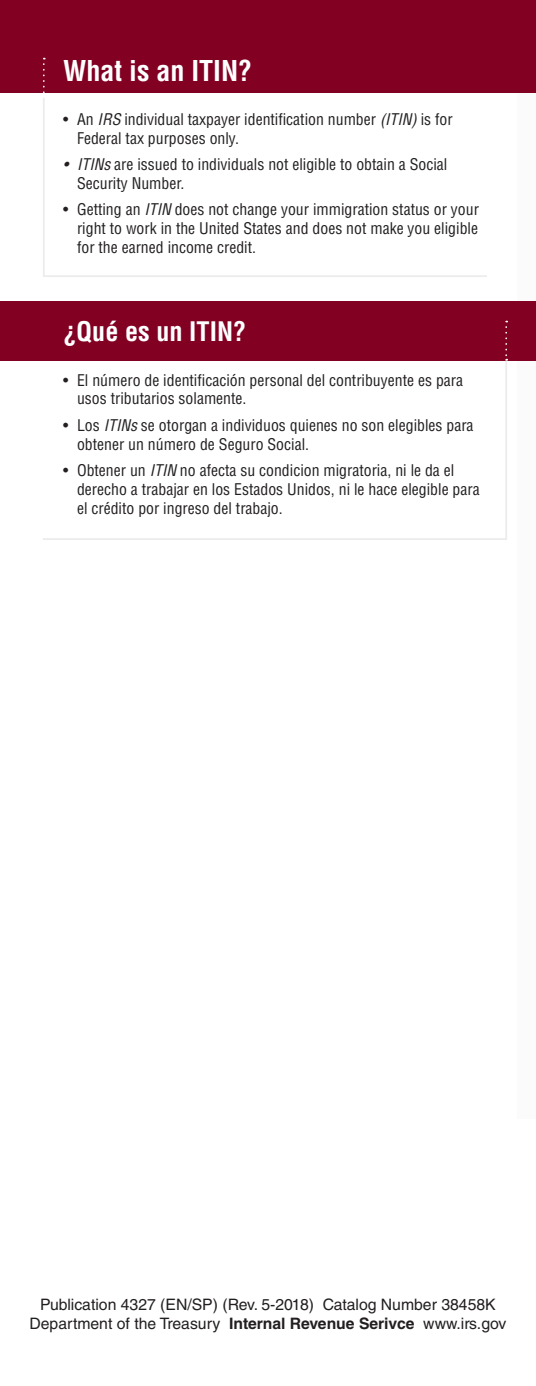
<style>
.page{position:relative;width:536px;height:1386px;background:#fff}
.page>*{position:absolute;margin:0;border:0;box-sizing:border-box;transform-origin:0 0}
.t1{font:700 condensed 28px "Helvetica LT Std";color:#fff}
.t2{font:700 condensed 26.25px "Helvetica LT Std";color:#fff}
.t3{font:condensed 15.75px/18.9px "Helvetica LT Std";color:#231f20}
.IRS_Product_Identifi{font:15.75px "Helvetica LT Std";color:#231f20}
.s1{font-style:italic}
.s2{font-weight:700}
</style>
<div class="page">
<div style="left:517px;top:0;width:19px;height:1118px;background:#fbfbfb"></div>
<div style="left:0;top:0;width:536px;height:93px;background:#820123"></div>
<div style="left:0;top:302px;width:536px;height:59px;background:#820123"></div>
<svg style="left:43px;top:98px;width:444px;height:179px"></svg>
<svg style="left:43px;top:58px;width:2px;height:35px"></svg>
<svg style="left:505px;top:321px;width:2px;height:38px"></svg>
<svg style="left:43px;top:359px;width:465px;height:181px"></svg>
<p class="t1" style="left:63px;top:53px;width:190px">What is an ITIN?</p>
<p class="t3" style="left:77px;top:110px;width:377px;text-indent:-14px">• An <span class="s1">IRS</span> individual taxpayer identification number <span class="s1">(ITIN)</span> is for<br>Federal tax purposes only.</p>
<p class="t3" style="left:77px;top:155px;width:371px;text-indent:-14px"><span class="s1">• ITINs</span> are issued to individuals not eligible to obtain a Social<br>Security Number.</p>
<p class="t3" style="left:77px;top:200px;width:403px;text-align:justify;text-indent:-14px">• Getting an <span class="s1">ITIN</span> does not change your immigration status or your right to work in the United States and does not make you eligible for the earned income credit.</p>
<p class="t2" style="left:63px;top:315px;width:185px">¿Qué es un ITIN?</p>
<p class="t3" style="left:77px;top:370px;width:387px;text-indent:-14px">• El número de identificación personal del contribuyente es para usos tributarios solamente.</p>
<p class="t3" style="left:77px;top:415px;width:398px;text-indent:-14px">• Los <span class="s1">ITINs</span> se otorgan a individuos quienes no son elegibles para obtener un número de Seguro Social.</p>
<p class="t3" style="left:77px;top:461px;width:404px;text-indent:-14px">• Obtener un <span class="s1">ITIN</span> no afecta su condicion migratoria, ni le da el derecho a trabajar en los Estados Unidos, ni le hace elegible para el crédito por ingreso del trabajo.</p>
<p class="IRS_Product_Identifi" style="left:40px;top:1296px;width:457px">Publication 4327 (EN/SP) (Rev. 5-2018) Catalog Number 38458K</p>
<p class="IRS_Product_Identifi" style="left:29px;top:1314px;width:478px">Department of the Treasury <span class="s2">Internal Revenue Serivce</span> www.irs.gov</p>
</div>
